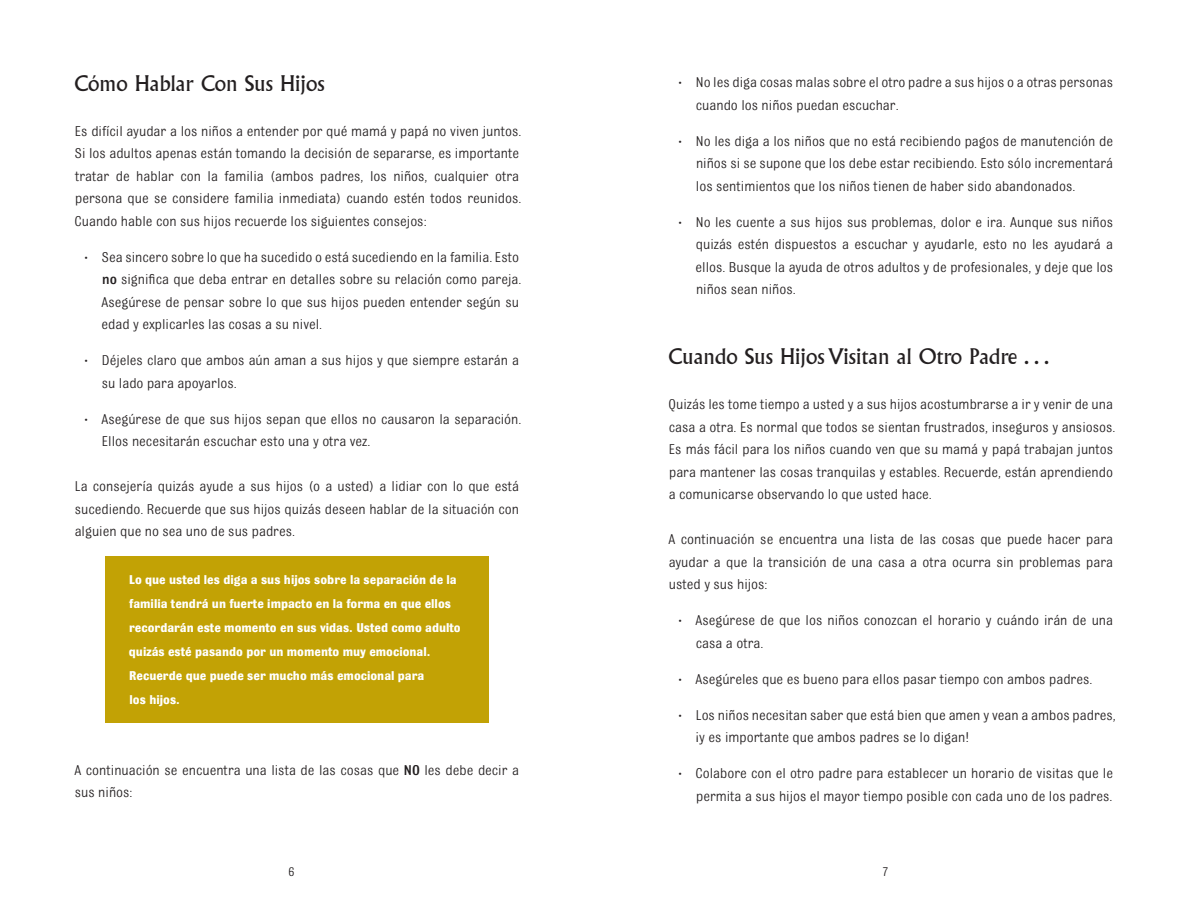
<style>
.page{position:relative;width:1188px;height:918px;background:#fff}
.page>*{position:absolute;margin:0;border:0;box-sizing:border-box;transform-origin:0 0}
.Chapter_titles{font:21px "Albertus";color:#231f20}
.text{font:15px/22.5px "Bulldog";color:#231f20}
.boxes{font:700 13.5px/24px "Bulldog";color:#fff}
.t1{font:13.5px "Bulldog";color:#231f20}
.s1{font-size:12px}
.s2{font-weight:500}
</style>
<div class="page">
<div style="left:105px;top:556px;width:384px;height:166px;background:#c2a205"></div>
<p class="Chapter_titles" style="left:74px;top:71px;width:252px">Cómo Hablar Con Sus Hijos</p>
<p class="text" style="left:75px;top:119px;width:448px">Es difícil ayudar a los niños a entender por qué mamá y papá no viven juntos.<br>Si los adultos apenas están tomando la decisión de separarse, es importante tratar de hablar con la familia (ambos padres, los niños, cualquier otra persona que se considere familia inmediata) cuando estén todos reunidos.<br>Cuando hable con sus hijos recuerde los siguientes consejos:</p>
<p class="text" style="left:101px;top:245px;width:421px;text-indent:-17px"><span class="s1">•</span> Sea sincero sobre lo que ha sucedido o está sucediendo en la familia. Esto <span class="s2">no</span> significa que deba entrar en detalles sobre su relación como pareja.<br>Asegúrese de pensar sobre lo que sus hijos pueden entender según su edad y explicarles las cosas a su nivel.</p>
<p class="text" style="left:102px;top:349px;width:419px;text-indent:-17px"><span class="s1">•</span> Déjeles claro que ambos aún aman a sus hijos y que siempre estarán a su lado para apoyarlos.</p>
<p class="text" style="left:102px;top:407px;width:421px;text-indent:-17px"><span class="s1">•</span> Asegúrese de que sus hijos sepan que ellos no causaron la separación.<br>Ellos necesitarán escuchar esto una y otra vez.</p>
<p class="text" style="left:75px;top:475px;width:446px;text-align:justify">La consejería quizás ayude a sus hijos (o a usted) a lidiar con lo que está sucediendo. Recuerde que sus hijos quizás deseen hablar de la situación con alguien que no sea uno de sus padres.</p>
<p class="boxes" style="left:129px;top:568px;width:333px">Lo que usted les diga a sus hijos sobre la separación de la familia tendrá un fuerte impacto en la forma en que ellos recordarán este momento en sus vidas. Usted como adulto quizás esté pasando por un momento muy emocional.<br>Recuerde que puede ser mucho más emocional para<br>los hijos.</p>
<p class="text" style="left:74px;top:758px;width:446px">A continuación se encuentra una lista de las cosas que <span class="s2">NO</span> les debe decir a sus niños:</p>
<p class="text" style="left:696px;top:71px;width:419px;text-indent:-17px"><span class="s1">•</span> No les diga cosas malas sobre el otro padre a sus hijos o a otras personas cuando los niños puedan escuchar.</p>
<p class="text" style="left:696px;top:130px;width:419px;text-align:justify;text-indent:-17px"><span class="s1">•</span> No les diga a los niños que no está recibiendo pagos de manutención de niños si se supone que los debe estar recibiendo. Esto sólo incrementará los sentimientos que los niños tienen de haber sido abandonados.</p>
<p class="text" style="left:696px;top:211px;width:419px;text-align:justify;text-indent:-17px"><span class="s1">•</span> No les cuente a sus hijos sus problemas, dolor e ira. Aunque sus niños quizás estén dispuestos a escuchar y ayudarle, esto no les ayudará a ellos. Busque la ayuda de otros adultos y de profesionales, y deje que los niños sean niños.</p>
<p class="Chapter_titles" style="left:668px;top:345px;width:382px">Cuando Sus Hijos Visitan al Otro Padre . . .</p>
<p class="text" style="left:669px;top:393px;width:448px">Quizás les tome tiempo a usted y a sus hijos acostumbrarse a ir y venir de una casa a otra. Es normal que todos se sientan frustrados, inseguros y ansiosos.<br>Es más fácil para los niños cuando ven que su mamá y papá trabajan juntos para mantener las cosas tranquilas y estables. Recuerde, están aprendiendo a comunicarse observando lo que usted hace.</p>
<p class="text" style="left:668px;top:528px;width:446px;text-align:justify">A continuación se encuentra una lista de las cosas que puede hacer para ayudar a que la transición de una casa a otra ocurra sin problemas para usted y sus hijos:</p>
<p class="text" style="left:696px;top:609px;width:419px;text-indent:-17px"><span class="s1">•</span> Asegúrese de que los niños conozcan el horario y cuándo irán de una casa a otra.</p>
<p class="text" style="left:679px;top:668px;width:415px"><span class="s1">•</span> Asegúreles que es bueno para ellos pasar tiempo con ambos padres.</p>
<p class="text" style="left:696px;top:704px;width:422px;text-indent:-17px"><span class="s1">•</span> Los niños necesitan saber que está bien que amen y vean a ambos padres, ¡y es importante que ambos padres se lo digan!</p>
<p class="text" style="left:679px;top:762px;width:436px;text-align:right"><span class="s1">•</span> Colabore con el otro padre para establecer un horario de visitas que le permita a sus hijos el mayor tiempo posible con cada uno de los padres.</p>
<p class="t1" style="left:288px;top:865px;width:8px">6</p>
<p class="t1" style="left:882px;top:865px;width:8px">7</p>
</div>
